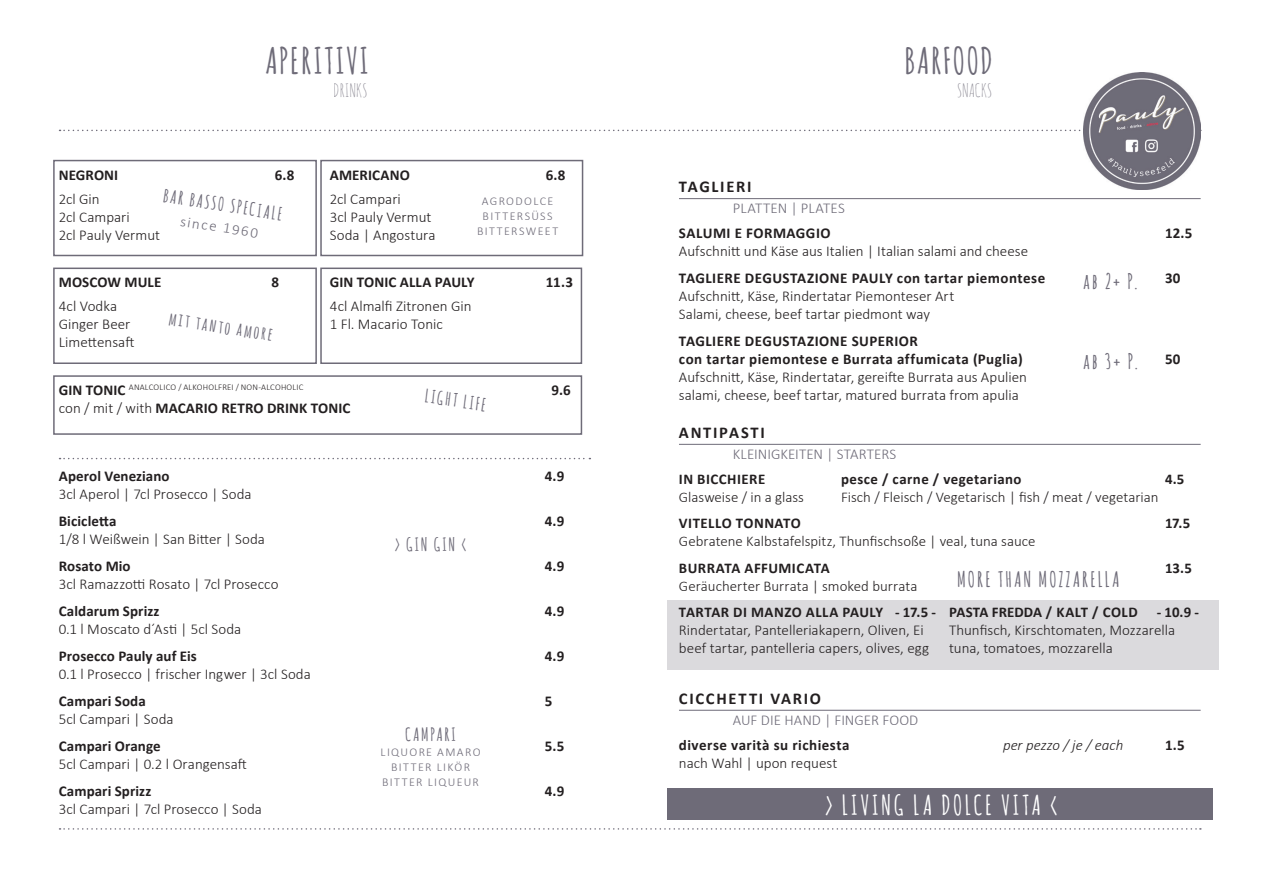
<style>
.page{position:relative;width:1263px;height:893px;background:#fff}
.page>*{position:absolute;margin:0;border:0;box-sizing:border-box;transform-origin:0 0}
.t1{font:700 36px "Amatic SC";letter-spacing:.05em;color:#6e6b78}
.t2{font:700 27px "Amatic SC";letter-spacing:.1em;color:#fff}
.t3{font:700 21px "Amatic SC";letter-spacing:.1em;color:#6e6b78}
.t4{font:700 18px "Amatic SC";letter-spacing:.1em;color:#6e6b78}
.t5{font:18px "Amatic SC";color:#6e6b78}
.t6{font:700 16.5px "Calibri";letter-spacing:.105em;color:#231f20}
.t7{font:300 15px "Calibri";color:#231f20}
.t8{font:700 15px "Calibri";letter-spacing:.01em;color:#231f20}
.t9{font:700 15px "Calibri";letter-spacing:.03em;color:#231f20}
.t10{font:300 15px "Calibri";color:#6e6b78}
.t11{font:italic 300 15px "Calibri";color:#231f20}
.t12{font:300 14.85px "Calibri";color:#231f20}
.t13{font:700 14.85px "Calibri";letter-spacing:.03em;color:#231f20}
.t14{font:300 12px "Calibri";letter-spacing:.115em;color:#6e6b78}
.t15{font:300 8.7px "Calibri";letter-spacing:.02em;color:#231f20}
.s1{font-weight:700;font-size:15px}
.s2{font-weight:300}
</style>
<div class="page">
<div style="left:53px;top:160px;width:264px;height:96px;border:2px solid #6e6b78"></div>
<div style="left:320px;top:160px;width:263px;height:96px;border:2px solid #6e6b78"></div>
<div style="left:53px;top:268px;width:264px;height:96px;border:2px solid #6e6b78"></div>
<div style="left:320px;top:268px;width:262px;height:96px;border:2px solid #6e6b78"></div>
<div style="left:667px;top:600px;width:551px;height:70px;background:#dbdadd"></div>
<svg style="left:60px;top:130px;width:1024px;height:1px"></svg>
<img style="left:1084px;top:73px;width:117px;height:117px">
<svg style="left:60px;top:828px;width:1141px;height:2px"></svg>
<svg style="left:60px;top:458px;width:530px;height:1px"></svg>
<hr style="left:679px;top:198px;width:522px;height:1px;background:#6e6b78">
<hr style="left:679px;top:444px;width:522px;height:1px;background:#6e6b78">
<hr style="left:679px;top:710px;width:522px;height:1px;background:#6e6b78">
<div style="left:667px;top:789px;width:545px;height:31px;background:#6e6b78"></div>
<div style="left:53px;top:375px;width:529px;height:60px;border:2px solid #6e6b78"></div>
<p class="t1" style="left:265px;top:35px;width:105px">APERITIVI</p>
<p class="t5" style="left:334px;top:79px;width:35px">DRINKS</p>
<p class="t8" style="left:59px;top:165px;width:61px">NEGRONI</p>
<p class="t8" style="left:275px;top:165px;width:21px">6.8</p>
<p class="t7" style="left:59px;top:189px;width:42px">2cl Gin</p>
<p class="t7" style="left:59px;top:207px;width:73px">2cl Campari</p>
<p class="t7" style="left:59px;top:225px;width:103px">2cl Pauly Vermut</p>
<p class="t8" style="left:59px;top:273px;width:104px">MOSCOW MULE</p>
<p class="t8" style="left:272px;top:273px;width:9px">8</p>
<p class="t7" style="left:59px;top:297px;width:60px">4cl Vodka</p>
<p class="t7" style="left:59px;top:315px;width:73px">Ginger Beer</p>
<p class="t7" style="left:59px;top:333px;width:77px">Limettensaft</p>
<p class="t4" style="left:166px;top:182px;width:122px;rotate:9deg">BAR BASSO SPECIALE</p>
<p class="t10" style="left:182px;top:211px;width:80px;rotate:9deg">since 1960</p>
<p class="t4" style="left:171px;top:305px;width:106px;rotate:9deg">mit tanto amore</p>
<p class="t8" style="left:330px;top:165px;width:82px">AMERICANO</p>
<p class="t8" style="left:546px;top:165px;width:21px">6.8</p>
<p class="t7" style="left:330px;top:189px;width:73px">2cl Campari</p>
<p class="t7" style="left:330px;top:207px;width:103px">3cl Pauly Vermut</p>
<p class="t7" style="left:330px;top:225px;width:107px">Soda | Angostura</p>
<p class="t14" style="left:482px;top:193px;width:73px">AGRODOLCE</p>
<p class="t14" style="left:483px;top:208px;width:72px">BITTERSÜSS</p>
<p class="t14" style="left:477px;top:223px;width:83px">BITTERSWEET</p>
<p class="t8" style="left:330px;top:273px;width:146px">GIN TONIC ALLA PAULY</p>
<p class="t8" style="left:546px;top:273px;width:29px">11.3</p>
<p class="t7" style="left:330px;top:297px;width:143px">4cl Almalfi Zitronen Gin</p>
<p class="t7" style="left:330px;top:315px;width:115px">1 Fl. Macario Tonic</p>
<p class="t15" style="left:59px;top:382px;width:246px"><span class="s1">GIN TONIC</span> ANALCOLICO / ALKOHOLFREI / NON-ALCOHOLIC</p>
<p class="t8" style="left:552px;top:381px;width:21px">9.6</p>
<p class="t8" style="left:59px;top:399px;width:293px"><span class="s2">con / mit / with</span> MACARIO RETRO DRINK TONIC</p>
<p class="t4" style="left:427px;top:383px;width:63px;rotate:9deg">LIGHT LIFE</p>
<p class="t8" style="left:59px;top:466px;width:112px">Aperol Veneziano</p>
<p class="t8" style="left:545px;top:466px;width:21px">4.9</p>
<p class="t7" style="left:59px;top:484px;width:194px">3cl Aperol | 7cl Prosecco | Soda</p>
<p class="t8" style="left:59px;top:511px;width:59px">Bicicletta</p>
<p class="t8" style="left:545px;top:511px;width:21px">4.9</p>
<p class="t7" style="left:59px;top:529px;width:208px">1/8 l Weißwein | San Bitter | Soda</p>
<p class="t8" style="left:59px;top:556px;width:73px">Rosato Mio</p>
<p class="t8" style="left:545px;top:556px;width:21px">4.9</p>
<p class="t7" style="left:59px;top:574px;width:221px">3cl Ramazzotti Rosato | 7cl Prosecco</p>
<p class="t8" style="left:59px;top:601px;width:102px">Caldarum Sprizz</p>
<p class="t8" style="left:545px;top:601px;width:21px">4.9</p>
<p class="t7" style="left:59px;top:619px;width:184px">0.1 l Moscato d´Asti | 5cl Soda</p>
<p class="t8" style="left:59px;top:646px;width:140px">Prosecco Pauly auf Eis</p>
<p class="t8" style="left:545px;top:646px;width:21px">4.9</p>
<p class="t7" style="left:59px;top:664px;width:253px">0.1 l Prosecco | frischer Ingwer | 3cl Soda</p>
<p class="t8" style="left:59px;top:691px;width:88px">Campari Soda</p>
<p class="t8" style="left:545px;top:691px;width:9px">5</p>
<p class="t7" style="left:59px;top:709px;width:116px">5cl Campari | Soda</p>
<p class="t8" style="left:59px;top:736px;width:103px">Campari Orange</p>
<p class="t8" style="left:545px;top:736px;width:21px">5.5</p>
<p class="t7" style="left:59px;top:754px;width:190px">5cl Campari | 0.2 l Orangensaft</p>
<p class="t8" style="left:59px;top:781px;width:94px">Campari Sprizz</p>
<p class="t8" style="left:545px;top:781px;width:21px">4.9</p>
<p class="t7" style="left:59px;top:799px;width:205px">3cl Campari | 7cl Prosecco | Soda</p>
<p class="t4" style="left:395px;top:531px;width:73px">&gt; GIN GIN &lt;</p>
<p class="t4" style="left:405px;top:721px;width:52px">CAMPARI</p>
<p class="t14" style="left:380px;top:744px;width:102px">LIQUORE AMARO</p>
<p class="t14" style="left:391px;top:759px;width:80px">BITTER LIKÖR</p>
<p class="t14" style="left:382px;top:774px;width:98px">BITTER LIQUEUR</p>
<p class="t6" style="left:679px;top:176px;width:74px">TAGLIERI</p>
<p class="t10" style="left:733px;top:199px;width:113px">PLATTEN | PLATES</p>
<p class="t1" style="left:904px;top:35px;width:90px">BARFOOD</p>
<p class="t5" style="left:957px;top:79px;width:37px">SNACKS</p>
<p class="t9" style="left:679px;top:223px;width:153px">SALUMI E FORMAGGIO</p>
<p class="t8" style="left:1165px;top:223px;width:29px">12.5</p>
<p class="t7" style="left:679px;top:242px;width:351px">Aufschnitt und Käse aus Italien | Italian salami and cheese</p>
<p class="t9" style="left:679px;top:268px;width:368px">TAGLIERE DEGUSTAZIONE PAULY con tartar piemontese</p>
<p class="t8" style="left:1165px;top:268px;width:17px">30</p>
<p class="t7" style="left:679px;top:287px;width:277px">Aufschnitt, Käse, Rindertatar Piemonteser Art</p>
<p class="t7" style="left:679px;top:305px;width:253px">Salami, cheese, beef tartar piedmont way</p>
<p class="t9" style="left:679px;top:331px;width:241px">TAGLIERE DEGUSTAZIONE SUPERIOR</p>
<p class="t9" style="left:679px;top:349px;width:345px">con tartar piemontese e Burrata affumicata (Puglia)</p>
<p class="t8" style="left:1165px;top:349px;width:17px">50</p>
<p class="t7" style="left:679px;top:368px;width:349px">Aufschnitt, Käse, Rindertatar, gereifte Burrata aus Apulien</p>
<p class="t7" style="left:679px;top:386px;width:341px">salami, cheese, beef tartar, matured burrata from apulia</p>
<p class="t6" style="left:679px;top:422px;width:87px">ANTIPASTI</p>
<p class="t10" style="left:733px;top:445px;width:165px">KLEINIGKEITEN | STARTERS</p>
<p class="t3" style="left:1083px;top:266px;width:56px">ab 2+ P.</p>
<p class="t3" style="left:1083px;top:346px;width:56px">ab 3+ P.</p>
<p class="t13" style="left:679px;top:469px;width:88px">IN BICCHIERE</p>
<p class="t13" style="left:841px;top:469px;width:182px">pesce / carne / vegetariano</p>
<p class="t13" style="left:1165px;top:469px;width:21px">4.5</p>
<p class="t12" style="left:679px;top:487px;width:126px">Glasweise / in a glass</p>
<p class="t12" style="left:841px;top:487px;width:319px">Fisch / Fleisch / Vegetarisch | fish / meat / vegetarian</p>
<p class="t13" style="left:679px;top:514px;width:124px">VITELLO TONNATO</p>
<p class="t13" style="left:1165px;top:514px;width:27px">17.5</p>
<p class="t12" style="left:679px;top:532px;width:358px">Gebratene Kalbstafelspitz, Thunfischsoße | veal, tuna sauce</p>
<p class="t13" style="left:679px;top:558px;width:152px">BURRATA AFFUMICATA</p>
<p class="t13" style="left:1165px;top:558px;width:28px">13.5</p>
<p class="t12" style="left:679px;top:576px;width:240px">Geräucherter Burrata | smoked burrata</p>
<p class="t13" style="left:679px;top:603px;width:460px">TARTAR DI MANZO ALLA PAULY - 17.5 - PASTA FREDDA / KALT / COLD</p>
<p class="t13" style="left:1157px;top:603px;width:44px">- 10.9 -</p>
<p class="t7" style="left:679px;top:621px;width:246px">Rindertatar, Pantelleriakapern, Oliven, Ei</p>
<p class="t7" style="left:949px;top:621px;width:228px">Thunfisch, Kirschtomaten, Mozzarella</p>
<p class="t7" style="left:679px;top:639px;width:252px">beef tartar, pantelleria capers, olives, egg</p>
<p class="t7" style="left:949px;top:639px;width:165px">tuna, tomatoes, mozzarella</p>
<p class="t3" style="left:957px;top:564px;width:164px">MORE THAN MOZZARELLA</p>
<p class="t6" style="left:679px;top:688px;width:144px">CICCHETTI VARIO</p>
<p class="t10" style="left:733px;top:711px;width:187px">AUF DIE HAND | FINGER FOOD</p>
<p class="t9" style="left:679px;top:735px;width:172px">diverse varità su richiesta</p>
<p class="t11" style="left:1003px;top:735px;width:122px">per pezzo / je / each</p>
<p class="t8" style="left:1165px;top:735px;width:21px">1.5</p>
<p class="t7" style="left:679px;top:753px;width:160px">nach Wahl | upon request</p>
<p class="t2" style="left:825px;top:786px;width:234px">&gt; LIVING LA DOLCE VITA &lt;</p>
</div>
